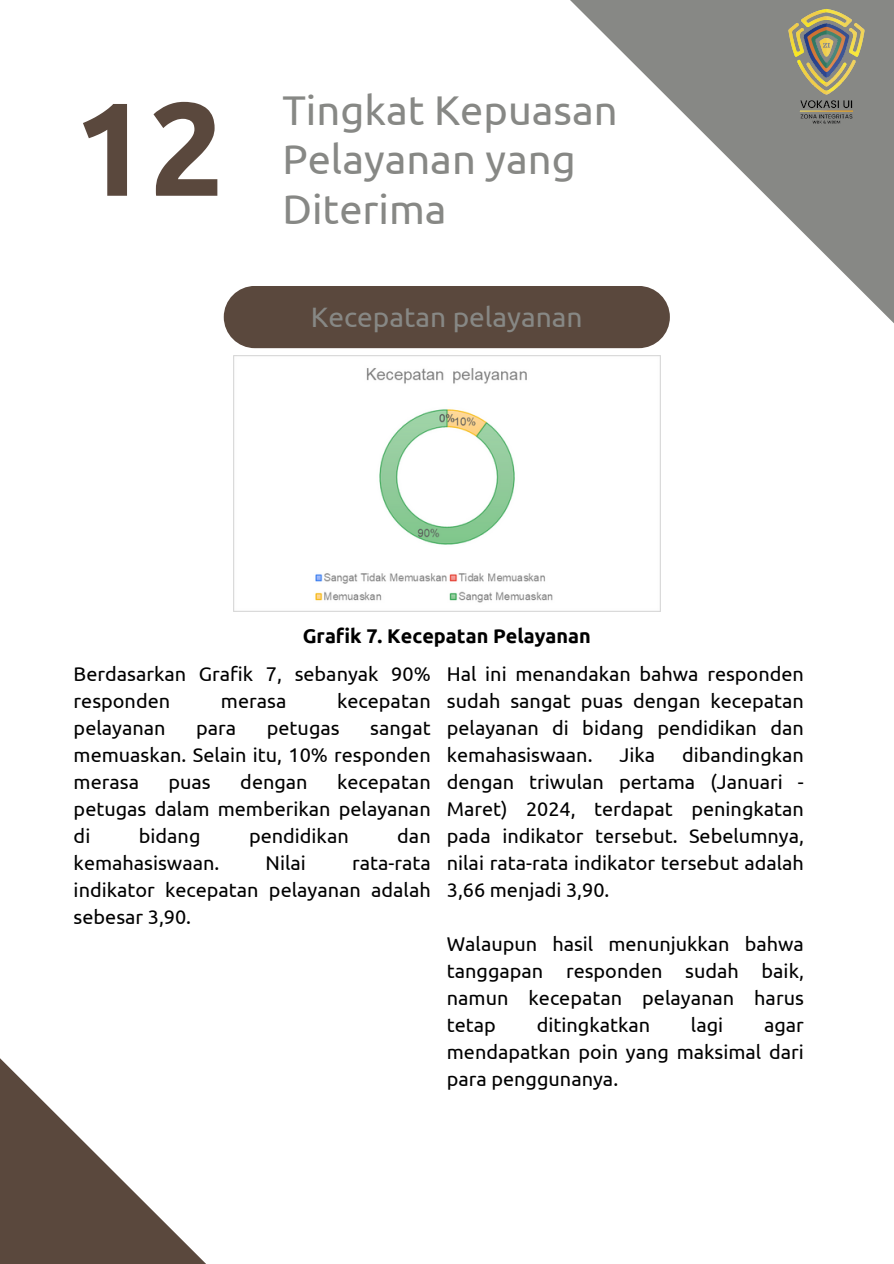
<style>
.page{position:relative;width:894px;height:1264px;background:#fff}
.page>*{position:absolute;margin:0;border:0;box-sizing:border-box;transform-origin:0 0}
.t1{font:700 132.3px "Ubuntu";color:#5a483d}
.t2{font:41.55px/49.5px "Ubuntu";color:#878885}
.t3{font:28.05px "Ubuntu";color:#878885}
.t4{font:19.8px/27px "Ubuntu";color:#000;text-align:justify}
.t5{font:700 19.8px "Ubuntu";color:#000}
</style>
<div class="page">
<svg style="left:570px;top:0;width:323px;height:348px"></svg>
<svg style="left:0;top:1058px;width:205px;height:205px;fill:#5a483d"></svg>
<img style="left:758px;top:0;width:135px;height:135px">
<div style="left:224px;top:286px;width:445px;height:62px;background:#5a483d;border-radius:31px"></div>
<img style="left:233px;top:355px;width:427px;height:257px">
<p class="t1" style="left:74px;top:72px;width:152px">12</p>
<h2 class="t2" style="left:282px;top:85px;width:337px">Tingkat Kepuasan<br>Pelayanan yang</h2>
<h2 class="t2" style="left:282px;top:184px;width:166px">Diterima</h2>
<p class="t3" style="left:311px;top:300px;width:273px">Kecepatan pelayanan</p>
<h3 class="t5" style="left:302px;top:625px;width:289px">Grafik 7. Kecepatan Pelayanan</h3>
<p class="t4" style="left:74px;top:660px;width:358px">Berdasarkan Grafik 7, sebanyak 90% responden</p>
<p class="t4" style="left:446px;top:660px;width:358px">Hal ini menandakan bahwa responden sudah sangat puas dengan kecepatan pelayanan di bidang pendidikan dan kemahasiswaan.</p>
<p class="t4" style="left:221px;top:687px;width:67px">merasa</p>
<p class="t4" style="left:337px;top:687px;width:95px">kecepatan</p>
<p class="t4" style="left:74px;top:714px;width:93px">pelayanan</p>
<p class="t4" style="left:196px;top:714px;width:42px">para</p>
<p class="t4" style="left:267px;top:714px;width:74px">petugas</p>
<p class="t4" style="left:74px;top:714px;width:358px;text-indent:296px">sangat memuaskan. Selain itu, 10% responden merasa</p>
<p class="t4" style="left:446px;top:741px;width:358px;text-indent:235px">dibandingkan dengan triwulan pertama (Januari - Maret) 2024, terdapat peningkatan pada indikator tersebut. Sebelumnya, nilai rata-rata indikator tersebut adalah 3,66 menjadi 3,90.</p>
<p class="t4" style="left:446px;top:930px;width:358px">Walaupun hasil menunjukkan bahwa tanggapan responden sudah baik, namun kecepatan pelayanan harus tetap</p>
<p class="t4" style="left:619px;top:741px;width:37px">Jika</p>
<p class="t4" style="left:74px;top:768px;width:358px;text-indent:263px">kecepatan petugas dalam memberikan pelayanan di</p>
<p class="t4" style="left:168px;top:768px;width:44px">puas</p>
<p class="t4" style="left:240px;top:768px;width:69px">dengan</p>
<p class="t4" style="left:139px;top:822px;width:63px">bidang</p>
<p class="t4" style="left:249px;top:822px;width:101px">pendidikan</p>
<p class="t4" style="left:397px;top:822px;width:35px">dan</p>
<p class="t4" style="left:74px;top:849px;width:147px">kemahasiswaan.</p>
<p class="t4" style="left:265px;top:849px;width:42px">Nilai</p>
<p class="t4" style="left:74px;top:849px;width:358px;text-indent:278px">rata-rata indikator kecepatan pelayanan adalah sebesar 3,90.</p>
<p class="t4" style="left:536px;top:1011px;width:115px">ditingkatkan</p>
<p class="t4" style="left:690px;top:1011px;width:34px">lagi</p>
<p class="t4" style="left:446px;top:1011px;width:358px;text-indent:317px">agar mendapatkan poin yang maksimal dari para penggunanya.</p>
</div>
